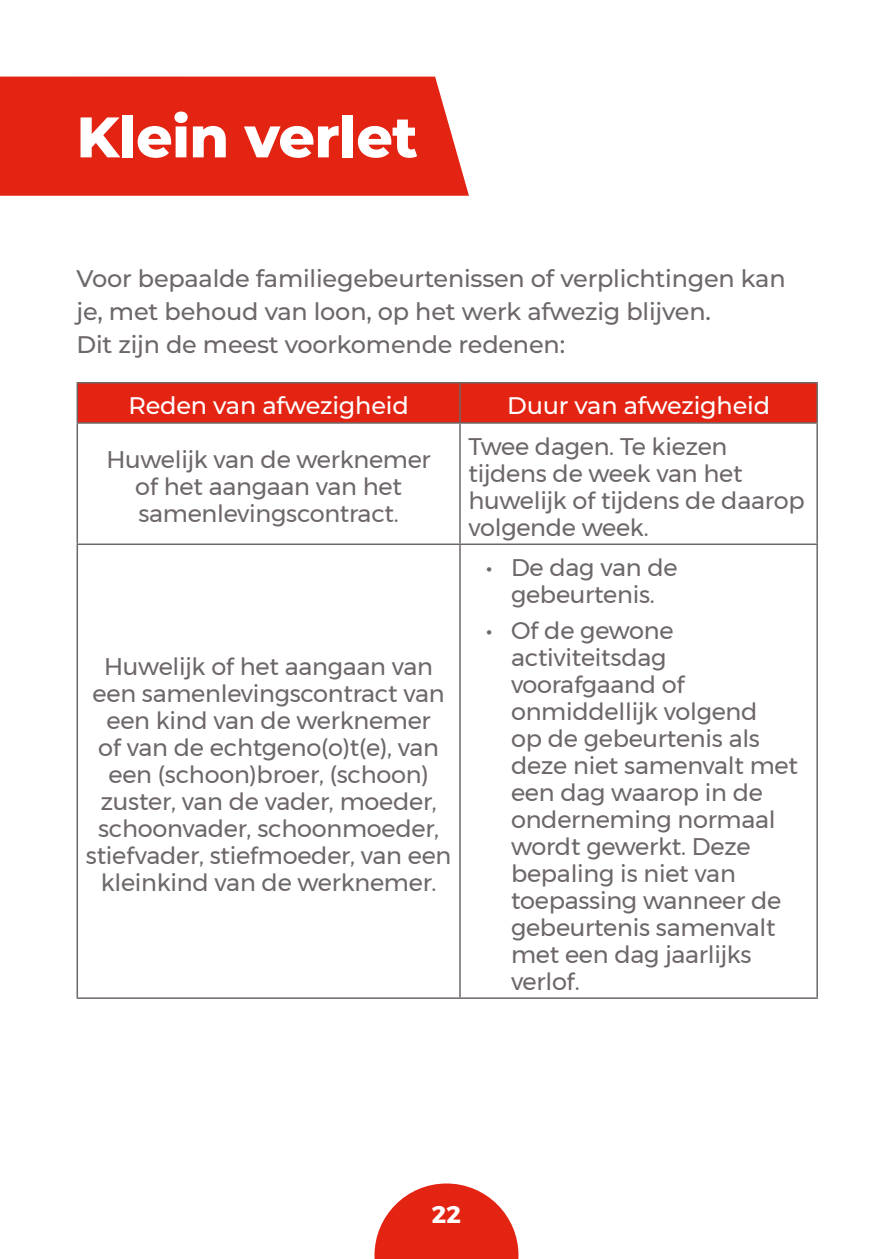
<style>
.page{position:relative;width:893px;height:1259px;background:#fff}
.page>*{position:absolute;margin:0;border:0;box-sizing:border-box;transform-origin:0 0}
.t1{font:800 57px "Montserrat";letter-spacing:-.01em;color:#fff}
.t2{font:24px/27px "Montserrat";letter-spacing:-.01em;color:#6d6768;text-align:center}
.t3{font:500 24px/33px "Montserrat";letter-spacing:-.01em;color:#6d6768}
.t4{font:500 24px "Montserrat";letter-spacing:-.01em;color:#fff}
.t5{font:700 24px "Montserrat";color:#fff}
.s1{font-weight:500}
</style>
<div class="page">
<div style="left:78px;top:383px;width:738px;height:39px;background:#e42413"></div>
<hr style="left:77px;top:382px;width:383px;height:1px;background:#6d6768">
<hr style="left:77px;top:383px;width:1px;height:39px;background:#6d6768">
<hr style="left:460px;top:382px;width:358px;height:1px;background:#6d6768">
<hr style="left:459px;top:383px;width:2px;height:39px;background:#6d6768">
<hr style="left:816px;top:383px;width:2px;height:39px;background:#6d6768">
<hr style="left:77px;top:422px;width:383px;height:2px;background:#6d6768">
<hr style="left:77px;top:424px;width:1px;height:119px;background:#6d6768">
<hr style="left:460px;top:422px;width:358px;height:2px;background:#6d6768">
<hr style="left:459px;top:424px;width:2px;height:119px;background:#6d6768">
<hr style="left:816px;top:424px;width:2px;height:119px;background:#6d6768">
<hr style="left:77px;top:543px;width:383px;height:2px;background:#6d6768">
<hr style="left:77px;top:545px;width:1px;height:452px;background:#6d6768">
<hr style="left:460px;top:543px;width:358px;height:2px;background:#6d6768">
<hr style="left:459px;top:545px;width:2px;height:452px;background:#6d6768">
<hr style="left:816px;top:545px;width:2px;height:452px;background:#6d6768">
<hr style="left:77px;top:997px;width:383px;height:2px;background:#6d6768">
<hr style="left:460px;top:997px;width:358px;height:2px;background:#6d6768">
<div style="left:0;top:77px;width:469px;height:119px;background:#e42413"></div>
<svg style="left:374px;top:1183px;width:144px;height:76px"></svg>
<h1 class="t1" style="left:77px;top:95px;width:343px">Klein verlet</h1>
<p class="t3" style="left:77px;top:261px;width:711px">Voor bepaalde familiegebeurtenissen of verplichtingen kan je, met behoud van loon, op het werk afwezig blijven.<br>Dit zijn de meest voorkomende redenen:</p>
<p class="t4" style="left:129px;top:389px;width:282px">Reden van afwezigheid</p>
<p class="t4" style="left:507px;top:389px;width:264px">Duur van afwezigheid</p>
<p class="t2" style="left:106px;top:446px;width:326px">Huwelijk van de werknemer of het aangaan van het samenlevingscontract.</p>
<p class="t2" style="left:468px;top:432px;width:338px;text-align:left">Twee dagen. Te kiezen tijdens de week van het huwelijk of tijdens de daarop volgende week.</p>
<p class="t2" style="left:86px;top:652px;width:367px">Huwelijk of het aangaan van een samenlevingscontract van een kind van de werknemer<br>of van de echtgeno(o)t(e), van een (schoon)broer, (schoon) zuster, van de vader, moeder, schoonvader, schoonmoeder, stiefvader, stiefmoeder, van een kleinkind van de werknemer.</p>
<p class="t2" style="left:485px;top:554px;width:194px"><span class="s1">•</span> De dag van de gebeurtenis.</p>
<p class="t2" style="left:511px;top:616px;width:288px;text-align:left;text-indent:-26px"><span class="s1">•</span> Of de gewone activiteitsdag voorafgaand of onmiddellijk volgend<br>op de gebeurtenis als deze niet samenvalt met een dag waarop in de onderneming normaal wordt gewerkt. Deze bepaling is niet van toepassing wanneer de gebeurtenis samenvalt met een dag jaarlijks verlof.</p>
<p class="t5" style="left:432px;top:1195px;width:31px">22</p>
</div>
